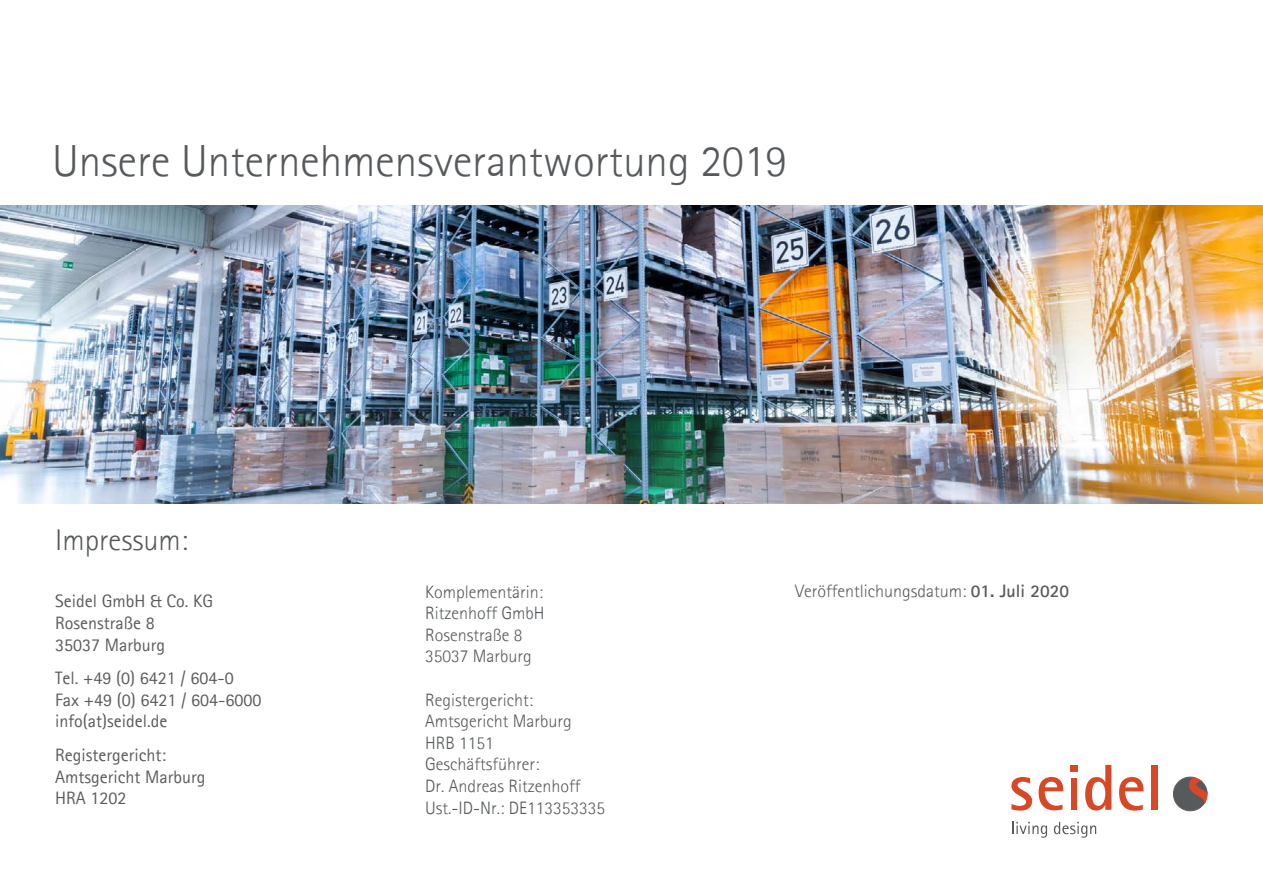
<style>
.page{position:relative;width:1263px;height:893px;background:#fff}
.page>*{position:absolute;margin:0;border:0;box-sizing:border-box;transform-origin:0 0}
.t1{font:300 45px "Agfa Rotis Sans Serif";color:#565a5c}
.t2{font:300 30px "Agfa Rotis Sans Serif";color:#565a5c}
._12_Großer_Text__Bas{font:300 18px "Agfa Rotis Sans Serif";color:#565a5c}
.t3{font:18px/21.6px "Agfa Rotis Sans Serif";color:#5c5c5e}
.s1{font-weight:700}
</style>
<div class="page">
<svg style="left:1012px;top:822px;width:35px;height:16px"></svg>
<svg style="left:1054px;top:822px;width:42px;height:16px"></svg>
<svg style="left:1038px;top:777px;width:25px;height:33px"></svg>
<svg style="left:1011px;top:777px;width:21px;height:34px"></svg>
<svg style="left:1085px;top:765px;width:26px;height:45px"></svg>
<svg style="left:1119px;top:777px;width:24px;height:34px"></svg>
<div style="left:1152px;top:765px;width:6px;height:45px;background:#d84726"></div>
<div style="left:1070px;top:765px;width:8px;height:7px;background:#d84726"></div>
<div style="left:1071px;top:778px;width:6px;height:32px;background:#d84726"></div>
<svg style="left:1173px;top:777px;width:34px;height:34px"></svg>
<img style="left:0;top:206px;width:1263px;height:297px">
<p class="t1" style="left:52px;top:134px;width:736px">Unsere Unternehmensverantwortung 2019</p>
<p class="t2" style="left:55px;top:522px;width:134px">Impressum:</p>
<p class="t3" style="left:55px;top:590px;width:159px">Seidel GmbH &amp; Co. KG<br>Rosenstraße 8<br>35037 Marburg</p>
<p class="t3" style="left:55px;top:667px;width:208px">Tel. +49 (0) 6421 / 604-0<br>Fax +49 (0) 6421 / 604-6000 info(at)seidel.de</p>
<p class="t3" style="left:55px;top:744px;width:152px">Registergericht:<br>Amtsgericht Marburg<br>HRA 1202</p>
<p class="_12_Großer_Text__Bas" style="left:425px;top:581px;width:119px">Komplementärin:</p>
<p class="_12_Großer_Text__Bas" style="left:425px;top:602px;width:121px">Ritzenhoff GmbH</p>
<p class="_12_Großer_Text__Bas" style="left:425px;top:624px;width:99px">Rosenstraße 8</p>
<p class="_12_Großer_Text__Bas" style="left:425px;top:645px;width:108px">35037 Marburg</p>
<p class="_12_Großer_Text__Bas" style="left:425px;top:689px;width:109px">Registergericht:</p>
<p class="_12_Großer_Text__Bas" style="left:425px;top:710px;width:148px">Amtsgericht Marburg</p>
<p class="_12_Großer_Text__Bas" style="left:425px;top:732px;width:70px">HRB 1151</p>
<p class="_12_Großer_Text__Bas" style="left:425px;top:753px;width:116px">Geschäftsführer:</p>
<p class="_12_Großer_Text__Bas" style="left:425px;top:775px;width:157px">Dr. Andreas Ritzenhoff</p>
<p class="_12_Großer_Text__Bas" style="left:425px;top:797px;width:181px">Ust.-ID-Nr.: DE113353335</p>
<p class="_12_Großer_Text__Bas" style="left:795px;top:580px;width:275px">Veröffentlichungsdatum: <span class="s1">01. Juli 2020</span></p>
</div>
